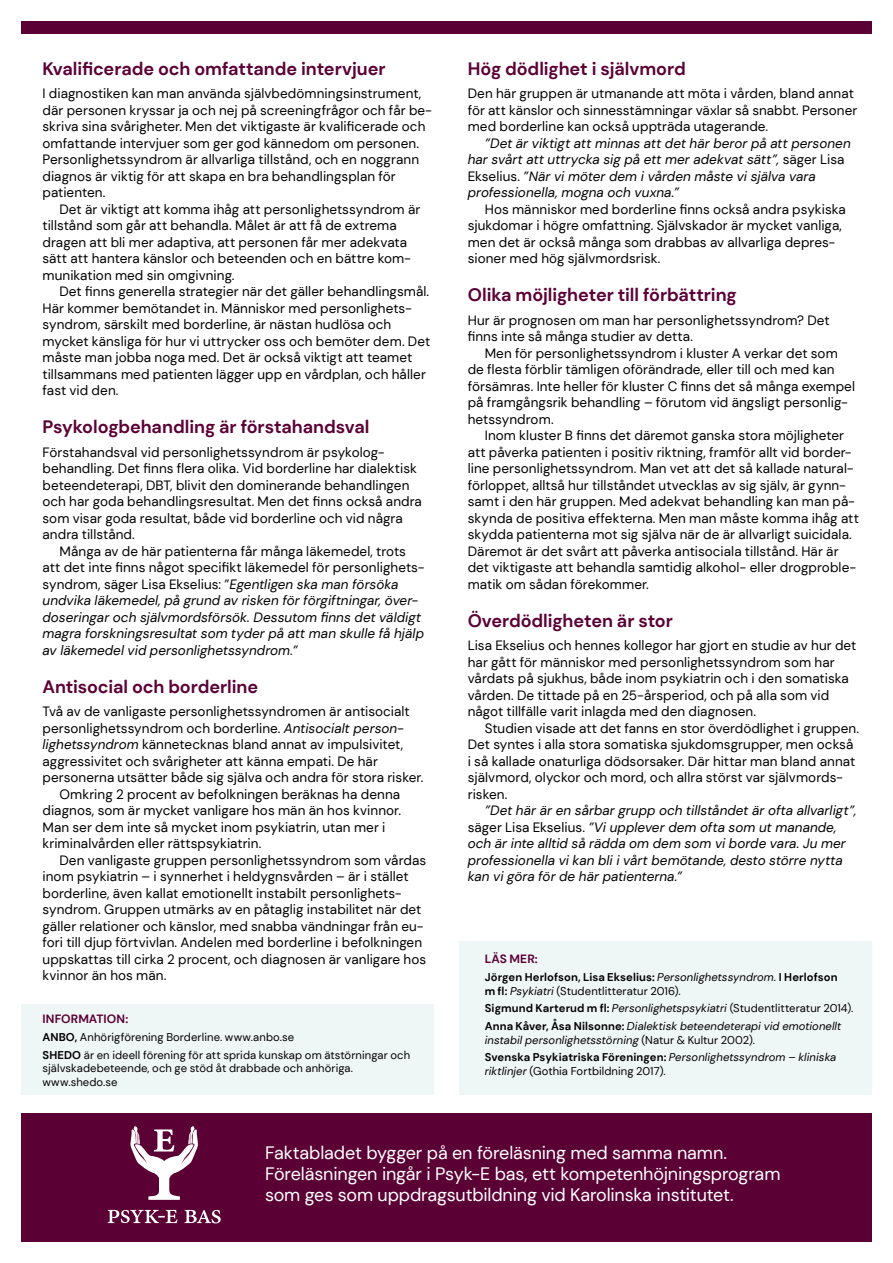
<style>
.page{position:relative;width:893px;height:1263px;background:#fff}
.page>*{position:absolute;margin:0;border:0;box-sizing:border-box;transform-origin:0 0}
.Underrubbe{font:700 18px "DM Sans";letter-spacing:-.005em;color:#5b0035}
.t1{font:18px/21px "DM Sans";letter-spacing:-.01em;color:#fff}
.bröd_med_indrag{font:13.5px/16.5px "DM Sans";letter-spacing:.005em;color:#000}
.bröd_utan_indrag{font:13.5px/16.5px "DM Sans";letter-spacing:.005em;color:#000}
.bröd_med_indrag-2{font:italic 13.5px/16.5px "DM Sans";letter-spacing:.005em;color:#000}
.Faktaruta{font:700 12px "DM Sans";letter-spacing:.01em;color:#5b0035}
.Faktaruta-2{font:11.25px/13.5px "DM Sans";letter-spacing:.005em;color:#000}
.Faktaruta-3{font:italic 11.25px/13.5px "DM Sans";letter-spacing:.005em;color:#000}
.Faktaruta-4{font:700 11.25px/13.5px "DM Sans";letter-spacing:.01em;color:#000}
.s1{font-style:normal}
.s2{font-style:italic}
.s3{font-weight:700}
.s4{font-weight:400;font-style:italic}
.s5{font-weight:400}
.s6{font-weight:700;font-style:normal}
</style>
<div class="page">
<div style="left:21px;top:1113px;width:851px;height:129px;background:#5b0035"></div>
<svg style="left:130px;top:1126px;width:68px;height:74px"></svg>
<svg style="left:108px;top:1210px;width:69px;height:13px"></svg>
<svg style="left:185px;top:1210px;width:36px;height:13px"></svg>
<div style="left:21px;top:21px;width:851px;height:13px;background:#5b0035"></div>
<div style="left:459px;top:942px;width:413px;height:153px;background:#eff7f6"></div>
<div style="left:21px;top:1005px;width:413px;height:90px;background:#eff7f6"></div>
<h2 class="Underrubbe" style="left:43px;top:57px;width:344px">Kvalificerade och omfattande intervjuer</h2>
<p class="bröd_utan_indrag" style="left:43px;top:85px;width:391px">I diagnostiken kan man använda självbedömningsinstrument, där personen kryssar ja och nej på screeningfrågor och får be&shy;skriva sina svårigheter. Men det viktigaste är kvalificerade och omfattande intervjuer som ger god kännedom om personen.<br>Personlighetssyndrom är allvarliga tillstånd, och en noggrann diagnos är viktig för att skapa en bra behandlingsplan för patienten.</p>
<p class="bröd_med_indrag" style="left:43px;top:201px;width:379px;text-indent:17px">Det är viktigt att komma ihåg att personlighetssyndrom är tillstånd som går att behandla. Målet är att få de extrema dragen att bli mer adaptiva, att personen får mer adekvata sätt att hantera känslor och beteenden och en bättre kom&shy;munikation med sin omgivning.</p>
<p class="bröd_med_indrag" style="left:43px;top:283px;width:389px;text-indent:17px">Det finns generella strategier när det gäller behandlingsmål.<br>Här kommer bemötandet in. Människor med personlighets&shy;syndrom, särskilt med borderline, är nästan hudlösa och mycket känsliga för hur vi uttrycker oss och bemöter dem. Det måste man jobba noga med. Det är också viktigt att teamet tillsammans med patienten lägger upp en vårdplan, och håller fast vid den.</p>
<h2 class="Underrubbe" style="left:43px;top:416px;width:328px">Psykologbehandling är förstahandsval</h2>
<p class="bröd_utan_indrag" style="left:43px;top:444px;width:381px">Förstahandsval vid personlighetssyndrom är psykolog&shy;behandling. Det finns flera olika. Vid borderline har dialektisk beteendeterapi, DBT, blivit den dominerande behandlingen och har goda behandlingsresultat. Men det finns också andra som visar goda resultat, både vid borderline och vid några andra tillstånd.</p>
<p class="bröd_med_indrag-2" style="left:43px;top:543px;width:384px;text-indent:17px"><span class="s1">Många av de här patienterna får många läkemedel, trots att det inte finns något specifikt läkemedel för personlighets&shy;syndrom, säger Lisa Ekselius: ”</span>Egentligen ska man försöka undvika läkemedel, på grund av risken för förgiftningar, över&shy;doseringar och självmordsförsök. Dessutom finns det väldigt magra forskningsresultat som tyder på att man skulle få hjälp av läkemedel vid personlighetssyndrom.”</p>
<h2 class="Underrubbe" style="left:43px;top:675px;width:217px">Antisocial och borderline</h2>
<p class="bröd_utan_indrag" style="left:43px;top:703px;width:382px">Två av de vanligaste personlighetssyndromen är antisocialt personlighetssyndrom och borderline. <span class="s2">Antisocialt person&shy;lighetssyndrom</span> kännetecknas bland annat av impulsivitet, aggressivitet och svårigheter att känna empati. De här personerna utsätter både sig själva och andra för stora risker.</p>
<p class="bröd_med_indrag" style="left:43px;top:786px;width:360px;text-indent:17px">Omkring 2 procent av befolkningen beräknas ha denna diagnos, som är mycket vanligare hos män än hos kvinnor.<br>Man ser dem inte så mycket inom psykiatrin, utan mer i kriminalvården eller rättspsykiatrin.</p>
<p class="bröd_med_indrag" style="left:43px;top:852px;width:385px;text-indent:17px">Den vanligaste gruppen personlighetssyndrom som vårdas inom psykiatrin – i synnerhet i heldygnsvården – är i stället borderline, även kallat emotionellt instabilt personlighets&shy;syndrom. Gruppen utmärks av en påtaglig instabilitet när det gäller relationer och känslor, med snabba vändningar från eu&shy;fori till djup förtvivlan. Andelen med borderline i befolkningen uppskattas till cirka 2 procent, och diagnosen är vanligare hos kvinnor än hos män.</p>
<p class="Faktaruta" style="left:43px;top:1011px;width:87px">INFORMATION:</p>
<p class="Faktaruta-2" style="left:43px;top:1030px;width:253px"><span class="s3">ANBO,</span> Anhörigförening Borderline. www.anbo.se</p>
<p class="Faktaruta-2" style="left:43px;top:1048px;width:369px"><span class="s3">SHEDO</span> är en ideell förening för att sprida kunskap om ätstörningar och självskadebeteende, och ge stöd åt drabbade och anhöriga. www.shedo.se</p>
<h2 class="Underrubbe" style="left:468px;top:57px;width:220px">Hög dödlighet i självmord</h2>
<p class="bröd_utan_indrag" style="left:468px;top:85px;width:391px">Den här gruppen är utmanande att möta i vården, bland annat för att känslor och sinnesstämningar växlar så snabbt. Personer med borderline kan också uppträda utagerande.</p>
<p class="bröd_med_indrag-2" style="left:468px;top:135px;width:384px;text-indent:17px">”Det är viktigt att minnas att det här beror på att personen har svårt att uttrycka sig på ett mer adekvat sätt”, <span class="s1">säger Lisa Ekselius.</span> ”När vi möter dem i vården måste vi själva vara professionella, mogna och vuxna.”</p>
<p class="bröd_med_indrag" style="left:468px;top:201px;width:380px;text-indent:17px">Hos människor med borderline finns också andra psykiska sjukdomar i högre omfattning. Självskador är mycket vanliga, men det är också många som drabbas av allvarliga depres&shy;sioner med hög självmordsrisk.</p>
<h2 class="Underrubbe" style="left:468px;top:284px;width:271px">Olika möjligheter till förbättring</h2>
<p class="bröd_utan_indrag" style="left:468px;top:312px;width:363px">Hur är prognosen om man har personlighetssyndrom? Det finns inte så många studier av detta.</p>
<p class="bröd_med_indrag" style="left:468px;top:345px;width:389px;text-indent:17px">Men för personlighetssyndrom i kluster A verkar det som de flesta förblir tämligen oförändrade, eller till och med kan försämras. Inte heller för kluster C finns det så många exempel på framgångsrik behandling – förutom vid ängsligt personlig&shy;hetssyndrom.</p>
<p class="bröd_med_indrag" style="left:468px;top:427px;width:393px;text-indent:17px">Inom kluster B finns det däremot ganska stora möjligheter att påverka patienten i positiv riktning, framför allt vid border&shy;line personlighetssyndrom. Man vet att det så kallade natural&shy;förloppet, alltså hur tillståndet utvecklas av sig själv, är gynn&shy;samt i den här gruppen. Med adekvat behandling kan man på&shy;skynda de positiva effekterna. Men man måste komma ihåg att skydda patienterna mot sig själva när de är allvarligt suicidala.<br>Däremot är det svårt att påverka antisociala tillstånd. Här är det viktigaste att behandla samtidig alkohol- eller drogproble&shy;matik om sådan förekommer.</p>
<h2 class="Underrubbe" style="left:468px;top:609px;width:207px">Överdödligheten är stor</h2>
<p class="bröd_utan_indrag" style="left:468px;top:637px;width:390px">Lisa Ekselius och hennes kollegor har gjort en studie av hur det har gått för människor med personlighetssyndrom som har vårdats på sjukhus, både inom psykiatrin och i den somatiska vården. De tittade på en 25-årsperiod, och på alla som vid något tillfälle varit inlagda med den diagnosen.</p>
<p class="bröd_med_indrag" style="left:468px;top:720px;width:393px;text-indent:17px">Studien visade att det fanns en stor överdödlighet i gruppen.<br>Det syntes i alla stora somatiska sjukdomsgrupper, men också i så kallade onaturliga dödsorsaker. Där hittar man bland annat självmord, olyckor och mord, och allra störst var självmords&shy;risken.</p>
<p class="bröd_med_indrag-2" style="left:468px;top:802px;width:390px;text-indent:17px">”Det här är en sårbar grupp och tillståndet är ofta allvarligt”, <span class="s1">säger Lisa Ekselius.</span> ”Vi upplever dem ofta som ut manande, och är inte alltid så rädda om dem som vi borde vara. Ju mer professionella vi kan bli i vårt bemötande, desto större nytta kan vi göra för de här patienterna.”</p>
<p class="Faktaruta" style="left:485px;top:951px;width:55px">LÄS MER:</p>
<p class="Faktaruta-4" style="left:485px;top:970px;width:354px">Jörgen Herlofson, Lisa Ekselius: <span class="s4">Personlighetssyndrom.</span> I Herlofson m fl: <span class="s4">Psykiatri</span> <span class="s5">(Studentlitteratur 2016).</span></p>
<p class="Faktaruta-2" style="left:485px;top:1001px;width:370px"><span class="s3">Sigmund Karterud m fl:</span> <span class="s2">Personlighetspsykiatri</span> (Studentlitteratur 2014).</p>
<p class="Faktaruta-3" style="left:485px;top:1019px;width:358px"><span class="s6">Anna Kåver, Åsa Nilsonne:</span> Dialektisk beteendeterapi vid emotionellt instabil personlighetsstörning <span class="s1">(Natur &amp; Kultur 2002).</span></p>
<p class="Faktaruta-3" style="left:485px;top:1050px;width:353px"><span class="s6">Svenska Psykiatriska Föreningen:</span> Personlighetssyndrom – kliniska riktlinjer <span class="s1">(Gothia Fortbildning 2017).</span></p>
<h1 class="t1" style="left:265px;top:1142px;width:517px">Faktabladet bygger på en föreläsning med samma namn.<br>Föreläsningen ingår i Psyk-E bas, ett kompetenhöjningsprogram som ges som uppdragsutbildning vid Karolinska institutet.</h1>
</div>
